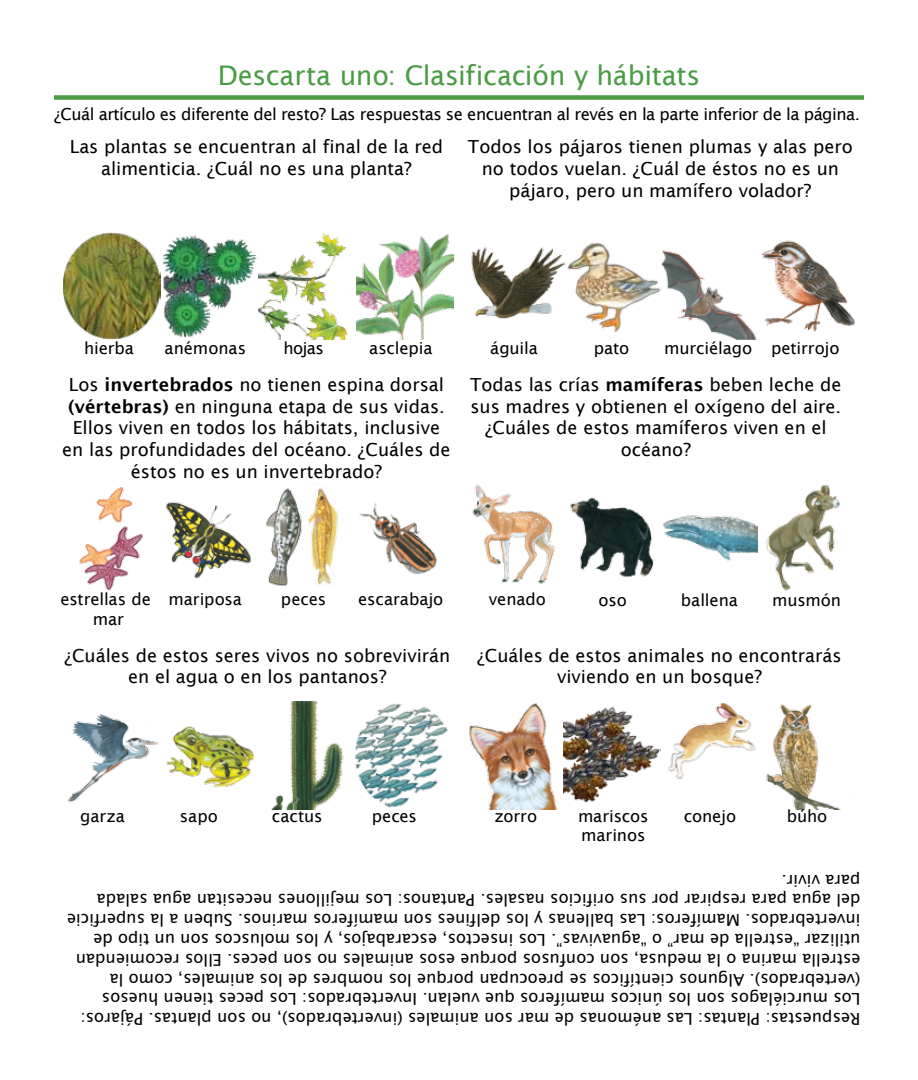
<style>
.page{position:relative;width:918px;height:1080px;background:#fff}
.page>*{position:absolute;margin:0;border:0;box-sizing:border-box;transform-origin:0 0}
.t1{font:27px "Lucida Sans";letter-spacing:-.01em;color:#4b9c45}
.t2{font:18px/21.6px "Lucida Sans";color:#000;text-align:center}
.t3{font:16.5px/19.8px "Lucida Sans";color:#000}
.t4{font:16.5px "Lucida Sans";letter-spacing:-.03em;color:#000}
.s1{font-weight:600}
</style>
<div class="page">
<img style="left:63px;top:232px;width:390px;height:108px">
<img style="left:471px;top:240px;width:384px;height:100px">
<img style="left:79px;top:487px;width:64px;height:103px">
<img style="left:165px;top:501px;width:87px;height:78px">
<img style="left:265px;top:488px;width:73px;height:99px">
<img style="left:359px;top:502px;width:78px;height:73px">
<img style="left:472px;top:484px;width:368px;height:107px">
<img style="left:469px;top:703px;width:192px;height:106px">
<img style="left:766px;top:704px;width:74px;height:105px">
<img style="left:668px;top:702px;width:88px;height:78px">
<img style="left:67px;top:714px;width:91px;height:89px">
<img style="left:272px;top:701px;width:176px;height:108px">
<img style="left:166px;top:726px;width:88px;height:62px">
<div style="left:54px;top:95px;width:810px;height:5px;background:#4b9c45"></div>
<h1 class="t1" style="left:218px;top:60px;width:484px">Descarta uno: Clasificación y hábitats</h1>
<p class="t4" style="left:54px;top:105px;width:807px">¿Cuál artículo es diferente del resto? Las respuestas se encuentran al revés en la parte inferior de la página.</p>
<p class="t2" style="left:70px;top:136px;width:375px">Las plantas se encuentran al final de la red alimenticia. ¿Cuál no es una planta?</p>
<p class="t2" style="left:468px;top:136px;width:386px">Todos los pájaros tienen plumas y alas pero no todos vuelan. ¿Cuál de éstos no es un pájaro, pero un mamífero volador?</p>
<p class="t3" style="left:84px;top:338px;width:52px">hierba</p>
<p class="t3" style="left:165px;top:338px;width:83px">anémonas</p>
<p class="t3" style="left:283px;top:338px;width:42px">hojas</p>
<p class="t3" style="left:369px;top:338px;width:65px">asclepia</p>
<p class="t3" style="left:490px;top:338px;width:49px">águila</p>
<p class="t3" style="left:594px;top:338px;width:37px">pato</p>
<p class="t3" style="left:664px;top:338px;width:177px">murciélago petirrojo</p>
<p class="t2" style="left:62px;top:374px;width:390px">Los <span class="s1">invertebrados</span> no tienen espina dorsal <span class="s1">(vértebras)</span> en ninguna etapa de sus vidas.<br>Ellos viven en todos los hábitats, inclusive en las profundidades del océano. ¿Cuáles de éstos no es un invertebrado?</p>
<p class="t2" style="left:470px;top:374px;width:373px">Todas las crías <span class="s1">mamíferas</span> beben leche de sus madres y obtienen el oxígeno del aire. ¿Cuáles de estos mamíferos viven en el océano?</p>
<p class="t3" style="left:61px;top:590px;width:92px">estrellas de</p>
<p class="t3" style="left:489px;top:590px;width:59px">venado</p>
<p class="t3" style="left:599px;top:590px;width:30px">oso</p>
<p class="t3" style="left:681px;top:590px;width:58px">ballena</p>
<p class="t3" style="left:772px;top:590px;width:70px">musmón</p>
<p class="t3" style="left:93px;top:609px;width:33px">mar</p>
<p class="t3" style="left:169px;top:590px;width:75px">mariposa</p>
<p class="t3" style="left:281px;top:590px;width:47px">peces</p>
<p class="t3" style="left:358px;top:590px;width:87px">escarabajo</p>
<p class="t2" style="left:65px;top:645px;width:387px">¿Cuáles de estos seres vivos no sobrevivirán en el agua o en los pantanos?</p>
<p class="t2" style="left:477px;top:645px;width:366px">¿Cuáles de estos animales no encontrarás viviendo en un bosque?</p>
<p class="t3" style="left:80px;top:806px;width:46px">garza</p>
<p class="t3" style="left:180px;top:807px;width:40px">sapo</p>
<p class="t3" style="left:272px;top:807px;width:52px">cactus</p>
<p class="t3" style="left:372px;top:807px;width:47px">peces</p>
<p class="t3" style="left:684px;top:806px;width:54px">conejo</p>
<p class="t3" style="left:787px;top:806px;width:42px">búho</p>
<p class="t3" style="left:494px;top:806px;width:44px">zorro</p>
<p class="t3" style="left:578px;top:806px;width:72px">mariscos marinos</p>
<p class="t3" style="left:861px;top:1029px;width:795px;rotate:-180deg">Respuestas: Plantas: Las anémonas de mar son animales (invertebrados), no son plantas. Pájaros:<br>Los murciélagos son los únicos mamíferos que vuelan. Invertebrados: Los peces tienen huesos (vertebrados). Algunos científicos se preocupan porque los nombres de los animales, como la estrella marina o la medusa, son confusos porque esos animales no son peces. Ellos recomiendan utilizar “estrella de mar” o “aguavivas”. Los insectos, escarabajos, y los moluscos son un tipo de invertebrados. Mamíferos: Las ballenas y los delfines son mamíferos marinos. Suben a la superficie del agua para respirar por sus orificios nasales. Pantanos: Los mejillones necesitan agua salada para vivir.</p>
</div>
